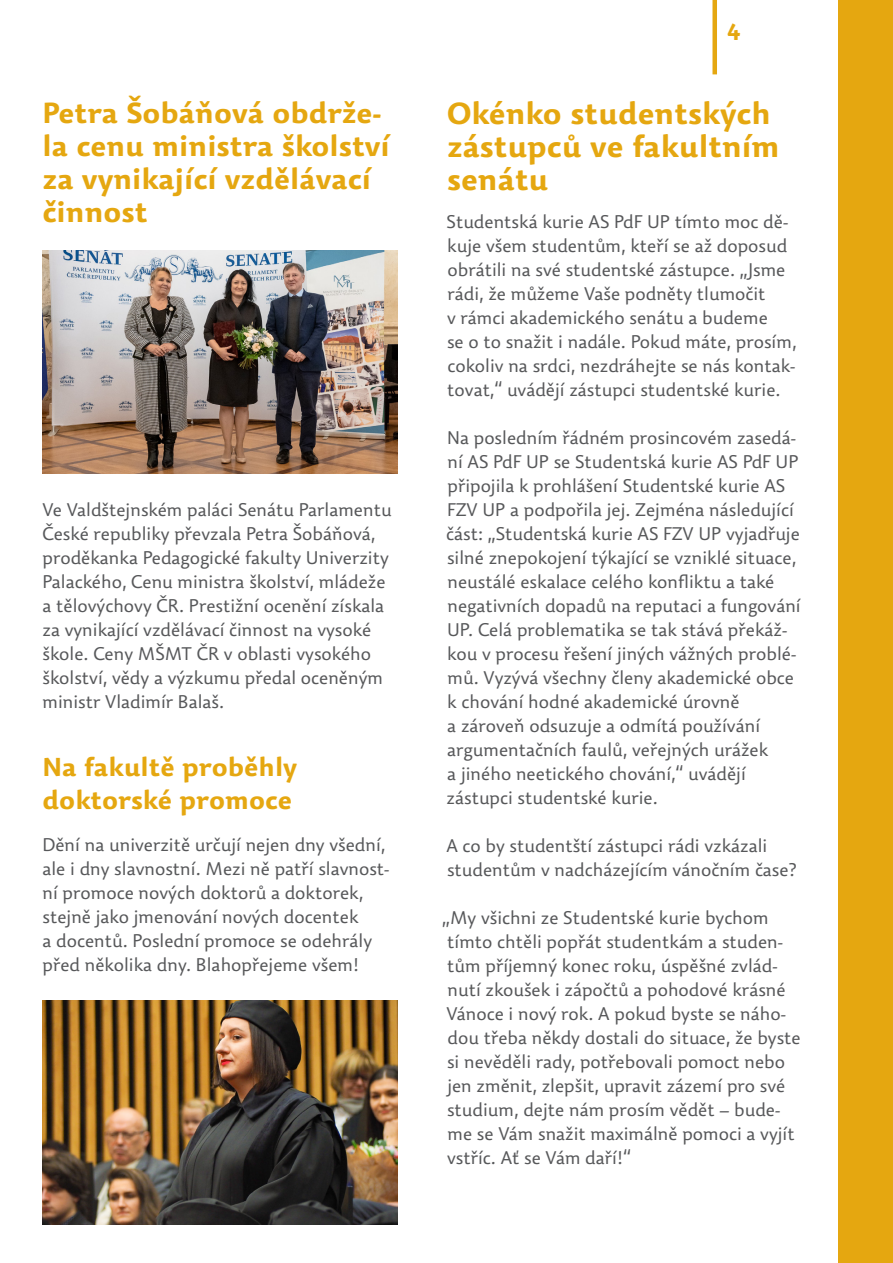
<style>
.page{position:relative;width:893px;height:1263px;background:#fff}
.page>*{position:absolute;margin:0;border:0;box-sizing:border-box;transform-origin:0 0}
.t1{font:700 30px/33px "Dederon SDOT";color:#e5a710}
.t2{font:700 28.5px/33px "Dederon SDOT";color:#e5a710}
.t3{font:700 25.5px "Dederon SDOT";color:#e5a710}
.t4{font:700 22.5px "Dederon SDOT";color:#e5a710}
.t5{font:300 18px/24px "Dederon SLOT";color:#57585a}
</style>
<div class="page">
<div style="left:839px;top:0;width:54px;height:1263px;background:#e5a710"></div>
<img style="left:43px;top:250px;width:355px;height:223px">
<div style="left:712px;top:0;width:5px;height:74px;background:#e5a710"></div>
<img style="left:43px;top:1000px;width:355px;height:224px">
<p class="t2" style="left:43px;top:96px;width:349px">Petra Šobáňová obdrže&shy;la cenu ministra školství za vynikající vzdělávací činnost</p>
<p class="t5" style="left:43px;top:498px;width:351px">Ve Valdštejnském paláci Senátu Parlamentu České republiky převzala Petra Šobáňová, proděkanka Pedagogické fakulty Univerzity Palackého, Cenu ministra školství, mládeže a tělovýchovy ČR. Prestižní ocenění získala za vynikající vzdělávací činnost na vysoké škole. Ceny MŠMT ČR v oblasti vysokého školství, vědy a výzkumu předal oceněným ministr Vladimír Balaš.</p>
<p class="t3" style="left:43px;top:751px;width:256px">Na fakultě proběhly</p>
<p class="t3" style="left:43px;top:784px;width:251px">doktorské promoce</p>
<p class="t5" style="left:43px;top:833px;width:348px">Dění na univerzitě určují nejen dny všední, ale i dny slavnostní. Mezi ně patří slavnost&shy;ní promoce nových doktorů a doktorek, stejně jako jmenování nových docentek<br>a docentů. Poslední promoce se odehrály před několika dny. Blahopřejeme všem!</p>
<p class="t4" style="left:727px;top:14px;width:15px">4</p>
<p class="t1" style="left:447px;top:97px;width:334px">Okénko studentských zástupců ve fakultním senátu</p>
<p class="t5" style="left:447px;top:210px;width:351px">Studentská kurie AS PdF UP tímto moc dě&shy;kuje všem studentům, kteří se až doposud obrátili na své studentské zástupce. „Jsme rádi, že můžeme Vaše podněty tlumočit<br>v rámci akademického senátu a budeme<br>se o to snažit i nadále. Pokud máte, prosím, cokoliv na srdci, nezdráhejte se nás kontak&shy;tovat,“ uvádějí zástupci studentské kurie.</p>
<p class="t5" style="left:446px;top:426px;width:356px">Na posledním řádném prosincovém zasedá&shy;ní AS PdF UP se Studentská kurie AS PdF UP připojila k prohlášení Studentské kurie AS FZV UP a podpořila jej. Zejména následující část: „Studentská kurie AS FZV UP vyjadřuje silné znepokojení týkající se vzniklé situace, neustálé eskalace celého konfliktu a také negativních dopadů na reputaci a fungování UP. Celá problematika se tak stává překáž&shy;kou v procesu řešení jiných vážných problé&shy;mů. Vyzývá všechny členy akademické obce k chování hodné akademické úrovně<br>a zároveň odsuzuje a odmítá používání argumentačních faulů, veřejných urážek<br>a jiného neetického chování,“ uvádějí zástupci studentské kurie.</p>
<p class="t5" style="left:446px;top:834px;width:352px">A co by studentští zástupci rádi vzkázali studentům v nadcházejícím vánočním čase?</p>
<p class="t5" style="left:442px;top:906px;width:360px">„My všichni ze Studentské kurie bychom tímto chtěli popřát studentkám a studen&shy;tům příjemný konec roku, úspěšné zvlád&shy;nutí zkoušek i zápočtů a pohodové krásné Vánoce i nový rok. A pokud byste se náho&shy;dou třeba někdy dostali do situace, že byste si nevěděli rady, potřebovali pomoct nebo jen změnit, zlepšit, upravit zázemí pro své studium, dejte nám prosím vědět – bude&shy;me se Vám snažit maximálně pomoci a vyjít vstříc. Ať se Vám daří!“</p>
</div>
